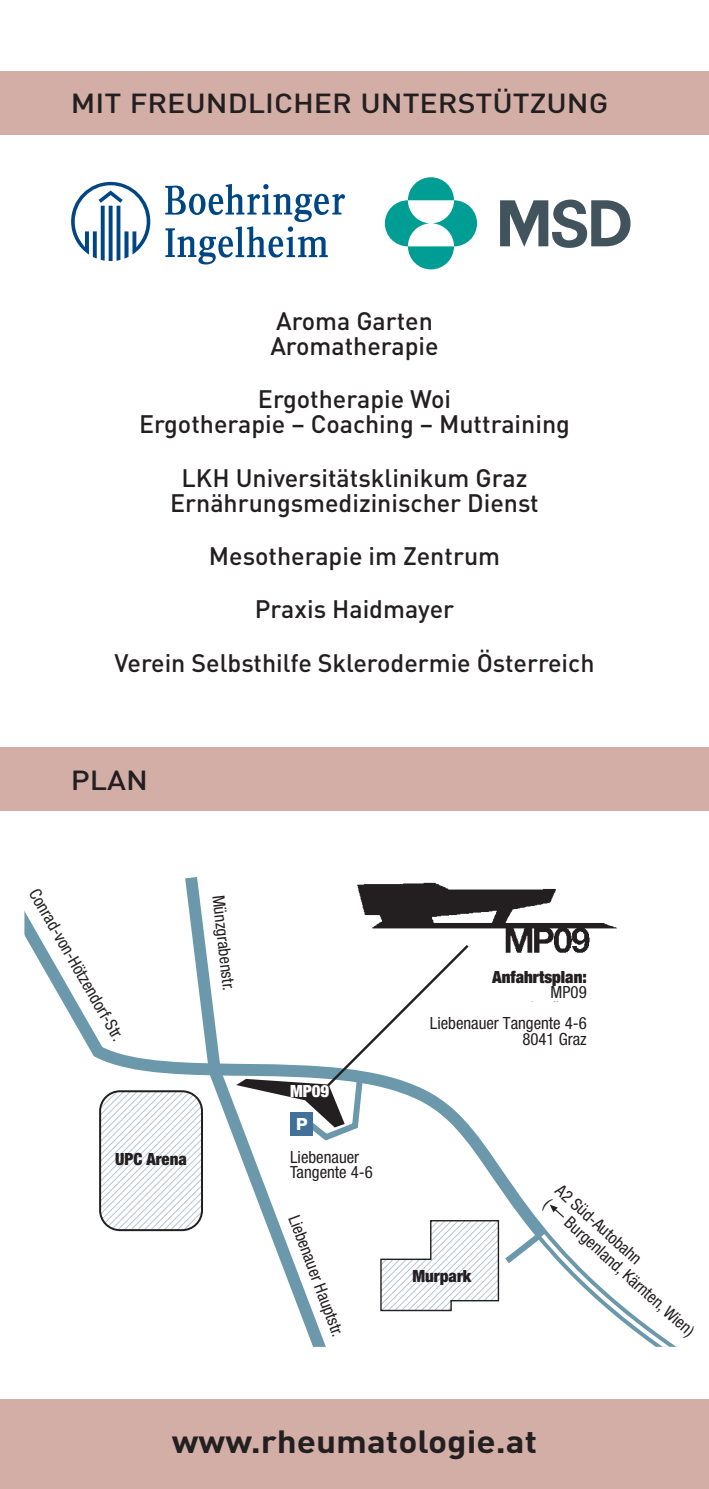
<style>
.page{position:relative;width:709px;height:1489px;background:#fff}
.page>*{position:absolute;margin:0;border:0;box-sizing:border-box;transform-origin:0 0}
.t1{font:700 31.75px "DIN";color:#231f20;scale:1.11 1}
.t2{font:500 27.25px "DIN";color:#231f20;scale:1.11 1}
.t3{font:500 25px/25px "DIN";color:#231f20;text-align:center}
.t4{font:condensed 16.75px/15.5px "Helvetica Neue";color:#231f20}
.t5{font:900 condensed 16.75px "Helvetica Neue";color:#231f20}
.t6{font:900 expanded 16.75px "Helvetica Neue";color:#231f20}
.t7{font:900 condensed 16.75px "Helvetica Neue";color:#fff}
.t8{font:800 16.75px "Helvetica Neue";color:#fff}
</style>
<div class="page">
<svg style="left:24px;top:910px;width:76px;height:306px"></svg>
<svg style="left:100px;top:877px;width:575px;height:469px"></svg>
<div style="left:447px;top:1001px;width:143px;height:15px;background:#fff"></div>
<div style="left:0;top:747px;width:709px;height:64px;background:#d2aea6"></div>
<div style="left:0;top:71px;width:709px;height:64px;background:#d2aea6"></div>
<div style="left:0;top:1398px;width:709px;height:90px;background:#d2aea6"></div>
<svg style="left:71px;top:182px;width:79px;height:79px"></svg>
<svg style="left:165px;top:184px;width:180px;height:80px"></svg>
<svg style="left:408px;top:177px;width:46px;height:23px"></svg>
<svg style="left:408px;top:246px;width:46px;height:23px"></svg>
<svg style="left:385px;top:200px;width:44px;height:46px;fill:#009d95"></svg>
<svg style="left:433px;top:200px;width:44px;height:46px;fill:#009d95"></svg>
<svg style="left:500px;top:199px;width:130px;height:49px"></svg>
<p class="t2" style="left:71px;top:94px;width:486px">MIT FREUNDLICHER UNTERSTÜTZUNG</p>
<p class="t3" style="left:270px;top:311px;width:170px;text-align:left">Aroma Garten<br>Aromatherapie</p>
<p class="t3" style="left:139px;top:389px;width:432px">Ergotherapie Woi<br>Ergotherapie – Coaching – Muttraining</p>
<p class="t3" style="left:170px;top:468px;width:370px">LKH Universitätsklinikum Graz<br>Ernährungsmedizinischer Dienst</p>
<p class="t3" style="left:114px;top:532px;width:481px;line-height:53.2px">Mesotherapie im Zentrum<br>Praxis Haidmayer<br>Verein Selbsthilfe Sklerodermie Österreich</p>
<p class="t2" style="left:71px;top:770px;width:71px">PLAN</p>
<p class="t4" style="left:39px;top:887px;width:173px;rotate:60deg">Conrad-von-Hötzendorf-Str.</p>
<p class="t4" style="left:225px;top:894px;width:98px;rotate:84deg">Münzgrabenstr.</p>
<p class="t5" style="left:115px;top:1152px;width:73px">UPC Arena</p>
<p class="t7" style="left:290px;top:1084px;width:41px">MP09</p>
<p class="t8" style="left:296px;top:1117px;width:13px">P</p>
<p class="t4" style="left:290px;top:1150px;width:84px">Liebenauer<br>Tangente 4-6</p>
<p class="t4" style="left:300px;top:1213px;width:130px;rotate:70deg">Liebenauer Hauptstr.</p>
<p class="t6" style="left:492px;top:970px;width:96px">Anfahrtsplan:</p>
<p class="t4" style="left:430px;top:978px;width:158px;line-height:30.8px;text-align:right">MP09<br>Liebenauer Tangente 4-6</p>
<p class="t4" style="left:522px;top:1032px;width:66px">8041 Graz</p>
<p class="t5" style="left:412px;top:1269px;width:60px">Murpark</p>
<p class="t4" style="left:563px;top:1181px;width:111px;line-height:18.2px;rotate:42deg">A2 Süd-Autobahn (</p>
<p class="t4" style="left:571px;top:1215px;width:170px;rotate:42deg">Burgenland, Kärnten, Wien)</p>
<p class="t1" style="left:172px;top:1430px;width:330px">www.rheumatologie.at</p>
</div>
